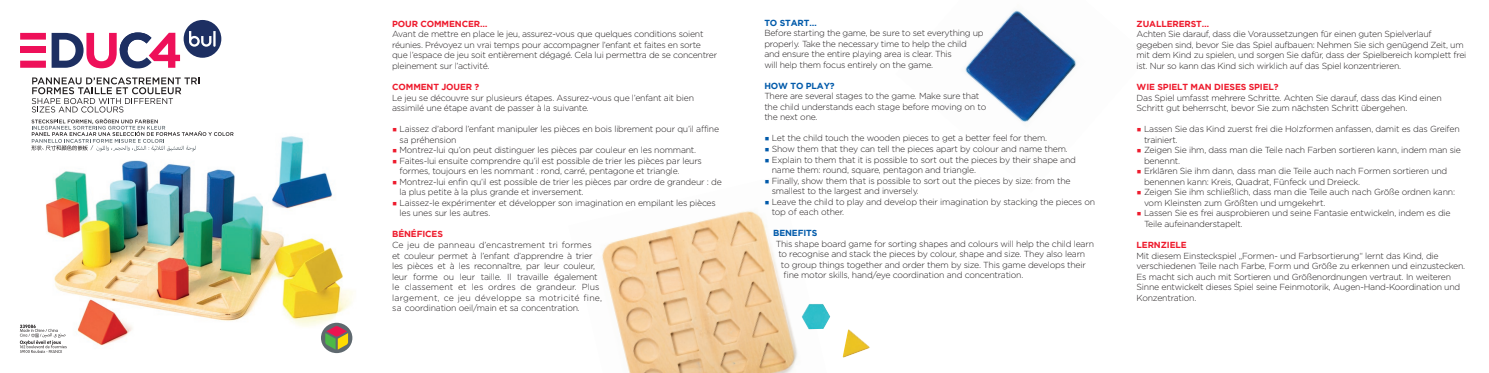
<style>
.page{position:relative;width:1489px;height:373px;background:#fff}
.page>*{position:absolute;margin:0;border:0;box-sizing:border-box;transform-origin:0 0}
.t1{font:300 8.75px/10.5px "Gotham";letter-spacing:-.025em;color:#231f20}
.t2{font:700 8.75px "Gotham";letter-spacing:-.01em;color:#ee1b2d}
.t3{font:700 8.75px "Gotham";letter-spacing:-.01em;color:#015aaa}
.s1{font-family:"Montserrat";color:#ee1b2d}
.s2{font-family:"Montserrat";color:#015aaa}
</style>
<div class="page">
<img style="left:965px;top:10px;width:112px;height:112px">
<img style="left:602px;top:211px;width:222px;height:161px">
<img style="left:20px;top:53px;width:333px;height:301px">
<svg style="left:321px;top:322px;width:31px;height:30px"></svg>
<svg style="left:325px;top:325px;width:23px;height:24px"></svg>
<svg style="left:20px;top:324px;width:47px;height:28px"></svg>
<svg style="left:32px;top:77px;width:167px;height:35px"></svg>
<svg style="left:31px;top:118px;width:202px;height:33px"></svg>
<img style="left:801px;top:303px;width:29px;height:25px">
<img style="left:842px;top:329px;width:28px;height:28px">
<svg style="left:20px;top:33px;width:26px;height:35px"></svg>
<div style="left:20px;top:46px;width:26px;height:7px;background:#ee1059"></div>
<div style="left:184px;top:20px;width:37px;height:38px;background:#1d2f62;border-radius:50%"></div>
<svg style="left:189px;top:31px;width:26px;height:16px"></svg>
<svg style="left:52px;top:32px;width:128px;height:36px"></svg>
<p class="t2" style="left:392px;top:19px;width:97px">POUR COMMENCER…</p>
<p class="t1" style="left:392px;top:29px;width:327px">Avant de mettre en place le jeu, assurez-vous que quelques conditions soient réunies. Prévoyez un vrai temps pour accompagner l’enfant et faites en sorte que l’espace de jeu soit entièrement dégagé. Cela lui permettra de se concentrer pleinement sur l’activité.</p>
<p class="t2" style="left:392px;top:82px;width:89px">COMMENT JOUER ?</p>
<p class="t1" style="left:392px;top:92px;width:303px">Le jeu se découvre sur plusieurs étapes. Assurez-vous que l’enfant ait bien assimilé une étape avant de passer à la suivante.</p>
<p class="t1" style="left:399px;top:123px;width:321px;text-indent:-7px"><span class="s1">■</span> Laissez d’abord l’enfant manipuler les pièces en bois librement pour qu’il affine sa préhension</p>
<p class="t1" style="left:392px;top:144px;width:306px"><span class="s1">■</span> Montrez-lui qu’on peut distinguer les pièces par couleur en les nommant.</p>
<p class="t1" style="left:399px;top:155px;width:304px;text-indent:-7px"><span class="s1">■</span> Faites-lui ensuite comprendre qu’il est possible de trier les pièces par leurs formes, toujours en les nommant : rond, carré, pentagone et triangle.</p>
<p class="t1" style="left:399px;top:176px;width:324px;text-indent:-7px"><span class="s1">■</span> Montrez-lui enfin qu’il est possible de trier les pièces par ordre de grandeur : de la plus petite à la plus grande et inversement.</p>
<p class="t1" style="left:399px;top:197px;width:318px;text-indent:-7px"><span class="s1">■</span> Laissez-le expérimenter et développer son imagination en empilant les pièces les unes sur les autres.</p>
<p class="t2" style="left:392px;top:229px;width:52px">BÉNÉFICES</p>
<p class="t1" style="left:392px;top:239px;width:212px">Ce jeu de panneau d’encastrement tri formes et couleur permet à l’enfant d’apprendre à trier les pièces et à les reconnaître, par leur couleur, leur forme ou leur taille. Il travaille également le classement et les ordres de grandeur. Plus largement, ce jeu développe sa motricité fine, sa coordination oeil/main et sa concentration.</p>
<p class="t3" style="left:764px;top:17px;width:54px">TO START…</p>
<p class="t1" style="left:764px;top:28px;width:221px">Before starting the game, be sure to set everything up properly. Take the necessary time to help the child and ensure the entire playing area is clear. This<br>will help them focus entirely on the game.</p>
<p class="t3" style="left:764px;top:80px;width:72px">HOW TO PLAY?</p>
<p class="t1" style="left:764px;top:91px;width:223px">There are several stages to the game. Make sure that the child understands each stage before moving on to the next one.</p>
<p class="t1" style="left:764px;top:133px;width:284px"><span class="s2">■</span> Let the child touch the wooden pieces to get a better feel for them.</p>
<p class="t1" style="left:764px;top:143px;width:305px"><span class="s2">■</span> Show them that they can tell the pieces apart by colour and name them.</p>
<p class="t1" style="left:771px;top:154px;width:306px;text-indent:-7px"><span class="s2">■</span> Explain to them that it is possible to sort out the pieces by their shape and name them: round, square, pentagon and triangle.</p>
<p class="t1" style="left:771px;top:175px;width:300px;text-indent:-7px"><span class="s2">■</span> Finally, show them that is possible to sort out the pieces by size: from the smallest to the largest and inversely.</p>
<p class="t1" style="left:771px;top:196px;width:325px;text-indent:-7px"><span class="s2">■</span> Leave the child to play and develop their imagination by stacking the pieces on top of each other.</p>
<p class="t3" style="left:773px;top:227px;width:46px">BENEFITS</p>
<p class="t1" style="left:775px;top:238px;width:320px">This shape board game for sorting shapes and colours will help the child learn</p>
<p class="t1" style="left:778px;top:248px;width:308px">to recognise and stack the pieces by colour, shape and size. They also learn</p>
<p class="t1" style="left:781px;top:259px;width:306px">to group things together and order them by size. This game develops their</p>
<p class="t1" style="left:783px;top:269px;width:241px">fine motor skills, hand/eye coordination and concentration.</p>
<p class="t2" style="left:1136px;top:19px;width:74px">ZUALLERERST…</p>
<p class="t1" style="left:1136px;top:29px;width:331px">Achten Sie darauf, dass die Voraussetzungen für einen guten Spielverlauf gegeben sind, bevor Sie das Spiel aufbauen: Nehmen Sie sich genügend Zeit, um mit dem Kind zu spielen, und sorgen Sie dafür, dass der Spielbereich komplett frei ist. Nur so kann das Kind sich wirklich auf das Spiel konzentrieren.</p>
<p class="t2" style="left:1136px;top:82px;width:143px">WIE SPIELT MAN DIESES SPIEL?</p>
<p class="t1" style="left:1136px;top:92px;width:307px">Das Spiel umfasst mehrere Schritte. Achten Sie darauf, dass das Kind einen<br>Schritt gut beherrscht, bevor Sie zum nächsten Schritt übergehen.</p>
<p class="t1" style="left:1143px;top:123px;width:317px;text-indent:-7px"><span class="s1">■</span> Lassen Sie das Kind zuerst frei die Holzformen anfassen, damit es das Greifen trainiert.</p>
<p class="t1" style="left:1143px;top:144px;width:318px;text-indent:-7px"><span class="s1">■</span> Zeigen Sie ihm, dass man die Teile nach Farben sortieren kann, indem man sie benennt.</p>
<p class="t1" style="left:1143px;top:165px;width:305px;text-indent:-7px"><span class="s1">■</span> Erklären Sie ihm dann, dass man die Teile auch nach Formen sortieren und benennen kann: Kreis, Quadrat, Fünfeck und Dreieck.</p>
<p class="t1" style="left:1143px;top:186px;width:312px;text-indent:-7px"><span class="s1">■</span> Zeigen Sie ihm schließlich, dass man die Teile auch nach Größe ordnen kann: vom Kleinsten zum Größten und umgekehrt.</p>
<p class="t1" style="left:1143px;top:207px;width:308px;text-indent:-7px"><span class="s1">■</span> Lassen Sie es frei ausprobieren und seine Fantasie entwickeln, indem es die<br>Teile aufeinanderstapelt.</p>
<p class="t2" style="left:1136px;top:239px;width:52px">LERNZIELE</p>
<p class="t1" style="left:1136px;top:249px;width:330px">Mit diesem Einsteckspiel „Formen- und Farbsortierung“ lernt das Kind, die verschiedenen Teile nach Farbe, Form und Größe zu erkennen und einzustecken.<br>Es macht sich auch mit Sortieren und Größenordnungen vertraut. In weiteren Sinne entwickelt dieses Spiel seine Feinmotorik, Augen-Hand-Koordination und Konzentration.</p>
</div>
